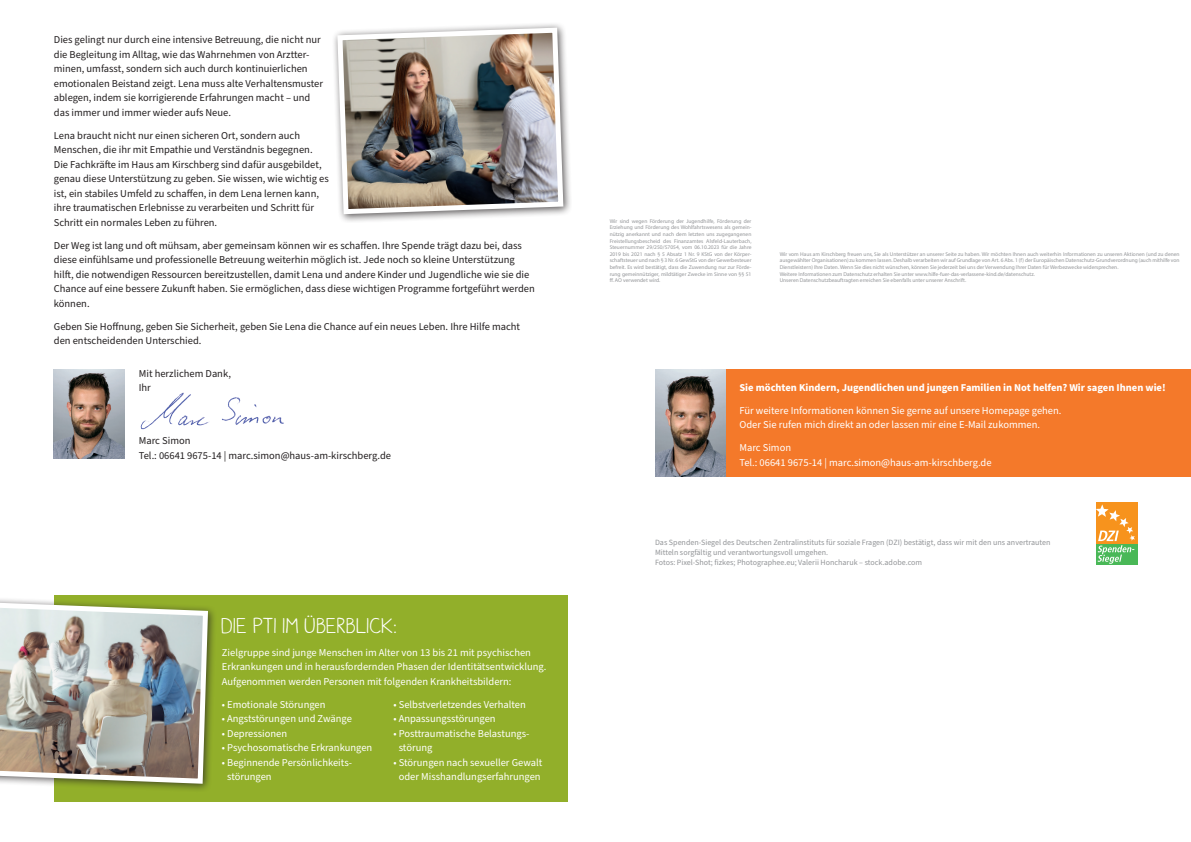
<style>
.page{position:relative;width:1191px;height:842px;background:#fff}
.page>*{position:absolute;margin:0;border:0;box-sizing:border-box;transform-origin:0 0}
.t1{font:22px "Aracne";letter-spacing:.01em;color:#fff}
.t2{font:10.5px/14.5px "Source Sans Pro";color:#231f20}
.t3{font:10.5px/14.5px "Source Sans Pro";color:#fff}
.t4{font:700 10.5px "Source Sans Pro";color:#fff}
.t5{font:8px/10px "Source Sans Pro";color:#939598}
.t6{font:5.5px/6.6px "Myriad Pro";color:#939598}
</style>
<div class="page">
<div style="left:54px;top:595px;width:513px;height:206px;background:#92af2a"></div>
<div style="left:1096px;top:502px;width:41px;height:41px;background:#f7931d"></div>
<div style="left:1096px;top:544px;width:41px;height:21px;background:#49b857"></div>
<svg style="left:1096px;top:504px;width:38px;height:60px"></svg>
<div style="left:655px;top:369px;width:536px;height:108px;background:#f4792a"></div>
<img style="left:655px;top:369px;width:70px;height:108px">
<div style="left:331px;top:22px;width:241px;height:201px;background:#231f20;opacity:.75"></div>
<img style="left:335px;top:25px;width:231px;height:192px">
<img style="left:54px;top:370px;width:70px;height:88px">
<img style="left:140px;top:392px;width:144px;height:38px">
<div style="left:0;top:596px;width:217px;height:197px;background:#231f20;opacity:.75"></div>
<img style="left:0;top:600px;width:211px;height:186px">
<p class="t2" style="left:54px;top:33px;width:271px">Dies gelingt nur durch eine intensive Betreuung, die nicht nur die Begleitung im Alltag, wie das Wahrnehmen von Arztter&shy;minen, umfasst, sondern sich auch durch kontinuierlichen emotionalen Beistand zeigt. Lena muss alte Verhaltensmuster ablegen, indem sie korrigierende Erfahrungen macht – und das immer und immer wieder aufs Neue.</p>
<p class="t2" style="left:54px;top:128px;width:276px">Lena braucht nicht nur einen sicheren Ort, sondern auch Menschen, die ihr mit Empathie und Verständnis begegnen.<br>Die Fachkräfte im Haus am Kirschberg sind dafür ausgebildet, genau diese Unterstützung zu geben. Sie wissen, wie wichtig es ist, ein stabiles Umfeld zu schaffen, in dem Lena lernen kann, ihre traumatischen Erlebnisse zu verarbeiten und Schritt für Schritt ein normales Leben zu führen.</p>
<p class="t2" style="left:54px;top:238px;width:482px">Der Weg ist lang und oft mühsam, aber gemeinsam können wir es schaffen. Ihre Spende trägt dazu bei, dass diese einfühlsame und professionelle Betreuung weiterhin möglich ist. Jede noch so kleine Unterstützung hilft, die notwendigen Ressourcen bereitzustellen, damit Lena und andere Kinder und Jugendliche wie sie die Chance auf eine bessere Zukunft haben. Sie ermöglichen, dass diese wichtigen Programme fortgeführt werden können.</p>
<p class="t2" style="left:54px;top:319px;width:468px">Geben Sie Hoffnung, geben Sie Sicherheit, geben Sie Lena die Chance auf ein neues Leben. Ihre Hilfe macht den entscheidenden Unterschied.</p>
<p class="t2" style="left:139px;top:366px;width:94px">Mit herzlichem Dank,<br>Ihr</p>
<p class="t2" style="left:139px;top:434px;width:254px">Marc Simon<br>Tel.: 06641 9675-14 | marc.simon@haus-am-kirschberg.de</p>
<h1 class="t1" style="left:222px;top:613px;width:177px">DIE PTI IM ÜBERBLICK:</h1>
<p class="t3" style="left:222px;top:645px;width:326px">Zielgruppe sind junge Menschen im Alter von 13 bis 21 mit psychischen<br>Erkrankungen und in herausfordernden Phasen der Identitätsentwicklung.<br>Aufgenommen werden Personen mit folgenden Krankheitsbildern:</p>
<p class="t3" style="left:222px;top:697px;width:105px">• Emotionale Störungen</p>
<p class="t3" style="left:222px;top:712px;width:132px">• Angststörungen und Zwänge</p>
<p class="t3" style="left:222px;top:726px;width:67px">• Depressionen</p>
<p class="t3" style="left:222px;top:741px;width:152px">• Psychosomatische Erkrankungen</p>
<p class="t3" style="left:227px;top:755px;width:126px;text-indent:-5px">• Beginnende Persönlichkeits&shy;störungen</p>
<p class="t3" style="left:393px;top:697px;width:134px">• Selbstverletzendes Verhalten</p>
<p class="t3" style="left:393px;top:712px;width:104px">• Anpassungsstörungen</p>
<p class="t3" style="left:399px;top:726px;width:131px;text-indent:-5px">• Posttraumatische Belastungs&shy;störung</p>
<p class="t3" style="left:393px;top:755px;width:150px;text-align:center">• Störungen nach sexueller Gewalt oder Misshandlungserfahrungen</p>
<p class="t6" style="left:609px;top:217px;width:143px;text-align:justify">Wir sind wegen Förderung der Jugendhilfe, Förderung der Erziehung und Förderung des Wohlfahrtswesens als gemein&shy;nützig anerkannt und nach dem letzten uns zugegangenen Freistellungsbescheid des Finanzamtes Alsfeld-Lauterbach, Steuernummer 29/250/57054, vom 06.10.2023 für die Jahre 2019 bis 2021 nach § 5 Absatz 1 Nr. 9 KStG von der Körper&shy;schaftsteuer und nach § 3 Nr. 6 GewStG von der Gewerbesteuer befreit. Es wird bestätigt, dass die Zuwendung nur zur Förde&shy;rung gemeinnütziger, mildtätiger Zwecke im Sinne von §§ 51 ff. AO verwendet wird.</p>
<p class="t6" style="left:779px;top:250px;width:401px">Wir vom Haus am Kirschberg freuen uns, Sie als Unterstützer an unserer Seite zu haben. Wir möchten Ihnen auch weiterhin Informationen zu unseren Aktionen (und zu denen ausgewählter Organisationen) zu kommen lassen. Deshalb verarbeiten wir auf Grundlage von Art. 6 Abs. 1 (f) der Europäischen Datenschutz-Grundverordnung (auch mithilfe von Dienstleistern) Ihre Daten. Wenn Sie dies nicht wünschen, können Sie jederzeit bei uns der Verwendung Ihrer Daten für Werbezwecke widersprechen.<br>Weitere Informationen zum Datenschutz erhalten Sie unter www.hilfe-fuer-das-verlassene-kind.de/datenschutz.<br>Unseren Datenschutzbeauftragten erreichen Sie ebenfalls unter unserer Anschrift.</p>
<p class="t4" style="left:739px;top:380px;width:428px">Sie möchten Kindern, Jugendlichen und jungen Familien in Not helfen? Wir sagen Ihnen wie!</p>
<p class="t3" style="left:739px;top:403px;width:324px">Für weitere Informationen können Sie gerne auf unsere Homepage gehen.<br>Oder Sie rufen mich direkt an oder lassen mir eine E-Mail zukommen.</p>
<p class="t3" style="left:739px;top:441px;width:254px">Marc Simon<br>Tel.: 06641 9675-14 | marc.simon@haus-am-kirschberg.de</p>
<p class="t5" style="left:655px;top:537px;width:397px">Das Spenden-Siegel des Deutschen Zentralinstituts für soziale Fragen (DZI) bestätigt, dass wir mit den uns anvertrauten<br>Mitteln sorgfältig und verantwortungsvoll umgehen.<br>Fotos: Pixel-Shot; fizkes; Photographee.eu; Valerii Honcharuk – stock.adobe.com</p>
</div>
